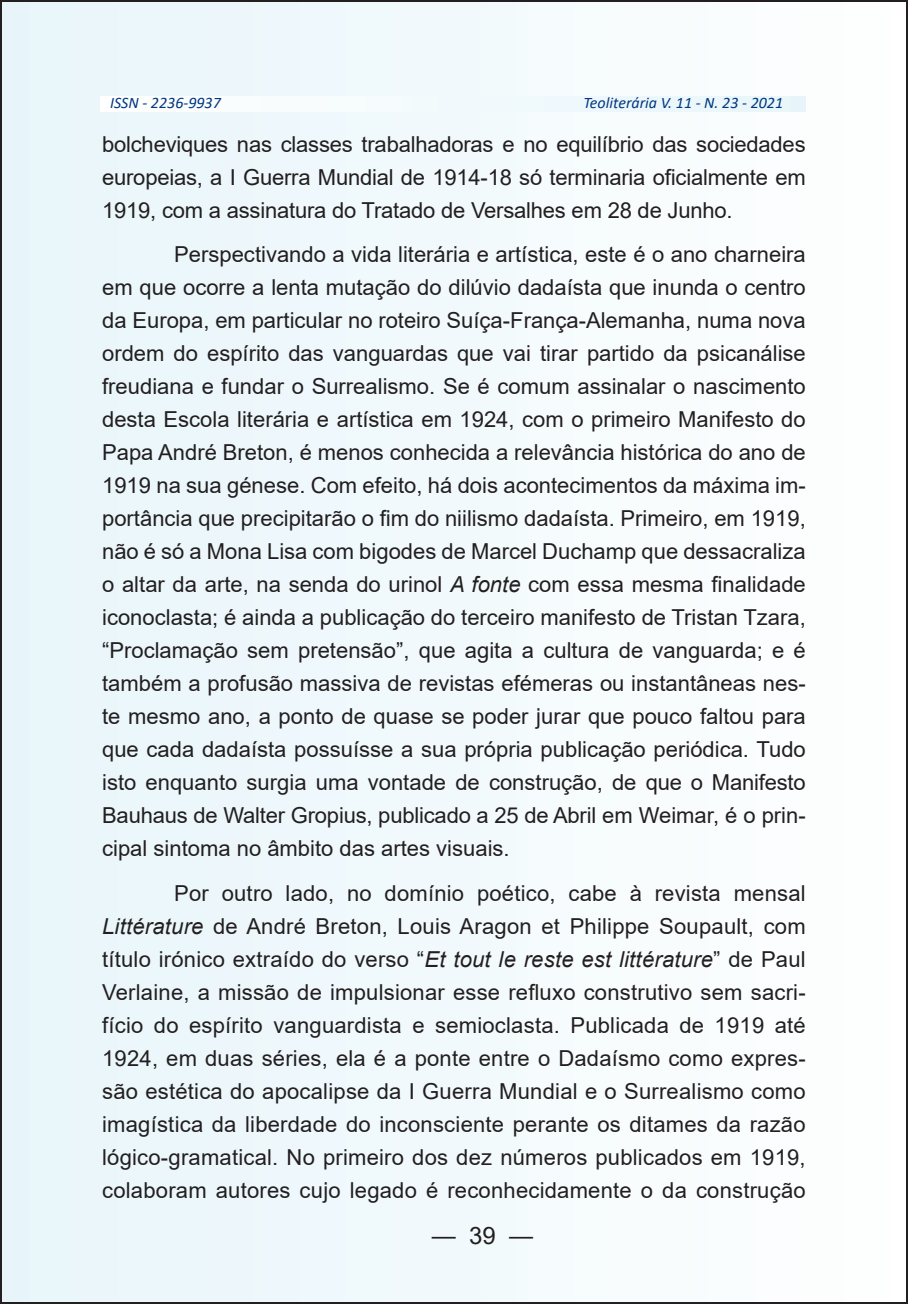
<style>
.page{position:relative;width:908px;height:1304px;background:#fff}
.page>*{position:absolute;margin:0;border:0;box-sizing:border-box;transform-origin:0 0}
.t1{font:24px "Arial";color:#231f20}
.t2{font:22px/33px "Arial";color:#231f20;text-align:justify}
.t3{font:italic 16px "Calibri";color:#003882}
.s1{font-style:italic}
</style>
<div class="page">
<div style="left:1px;top:1px;width:905px;height:1302px;background:#f2f9fc"></div>
<p class="t3" style="left:110px;top:92px;width:112px">ISSN - 2236-9937</p>
<p class="t3" style="left:583px;top:92px;width:201px">Teoliterária V. 11 - N. 23 - 2021</p>
<p class="t2" style="left:102px;top:128px;width:704px">bolcheviques nas classes trabalhadoras e no equilíbrio das sociedades europeias, a I Guerra Mundial de 1914-18 só terminaria oficialmente em 1919, com a assinatura do Tratado de Versalhes em 28 de Junho.</p>
<p class="t2" style="left:102px;top:238px;width:705px;text-indent:72px">Perspectivando a vida literária e artística, este é o ano charneira em que ocorre a lenta mutação do dilúvio dadaísta que inunda o centro da Europa, em particular no roteiro Suíça-França-Alemanha, numa nova ordem do espírito das vanguardas que vai tirar partido da psicanálise freudiana e fundar o Surrealismo. Se é comum assinalar o nascimento desta Escola literária e artística em 1924, com o primeiro Manifesto do Papa André Breton, é menos conhecida a relevância histórica do ano de 1919 na sua génese. Com efeito, há dois acontecimentos da máxima im&shy;portância que precipitarão o fim do niilismo dadaísta. Primeiro, em 1919, não é só a Mona Lisa com bigodes de Marcel Duchamp que dessacraliza o altar da arte, na senda do urinol <span class="s1">A fonte</span> com essa mesma finalidade iconoclasta; é ainda a publicação do terceiro manifesto de Tristan Tzara, “Proclamação sem pretensão”, que agita a cultura de vanguarda; e é também a profusão massiva de revistas efémeras ou instantâneas nes&shy;te mesmo ano, a ponto de quase se poder jurar que pouco faltou para que cada dadaísta possuísse a sua própria publicação periódica. Tudo isto enquanto surgia uma vontade de construção, de que o Manifesto Bauhaus de Walter Gropius, publicado a 25 de Abril em Weimar, é o prin&shy;cipal sintoma no âmbito das artes visuais.</p>
<p class="t2" style="left:102px;top:876px;width:704px;text-indent:72px">Por outro lado, no domínio poético, cabe à revista mensal <span class="s1">Littérature</span> de André Breton, Louis Aragon et Philippe Soupault, com título irónico extraído do verso “<span class="s1">Et tout le reste est littérature</span>” de Paul Verlaine, a missão de impulsionar esse refluxo construtivo sem sacri&shy;fício do espírito vanguardista e semioclasta. Publicada de 1919 até 1924, em duas séries, ela é a ponte entre o Dadaísmo como expres&shy;são estética do apocalipse da I Guerra Mundial e o Surrealismo como imagística da liberdade do inconsciente perante os ditames da razão lógico-gramatical. No primeiro dos dez números publicados em 1919, colaboram autores cujo legado é reconhecidamente o da construção</p>
<p class="t1" style="left:431px;top:1218px;width:103px">— 39 —</p>
</div>
